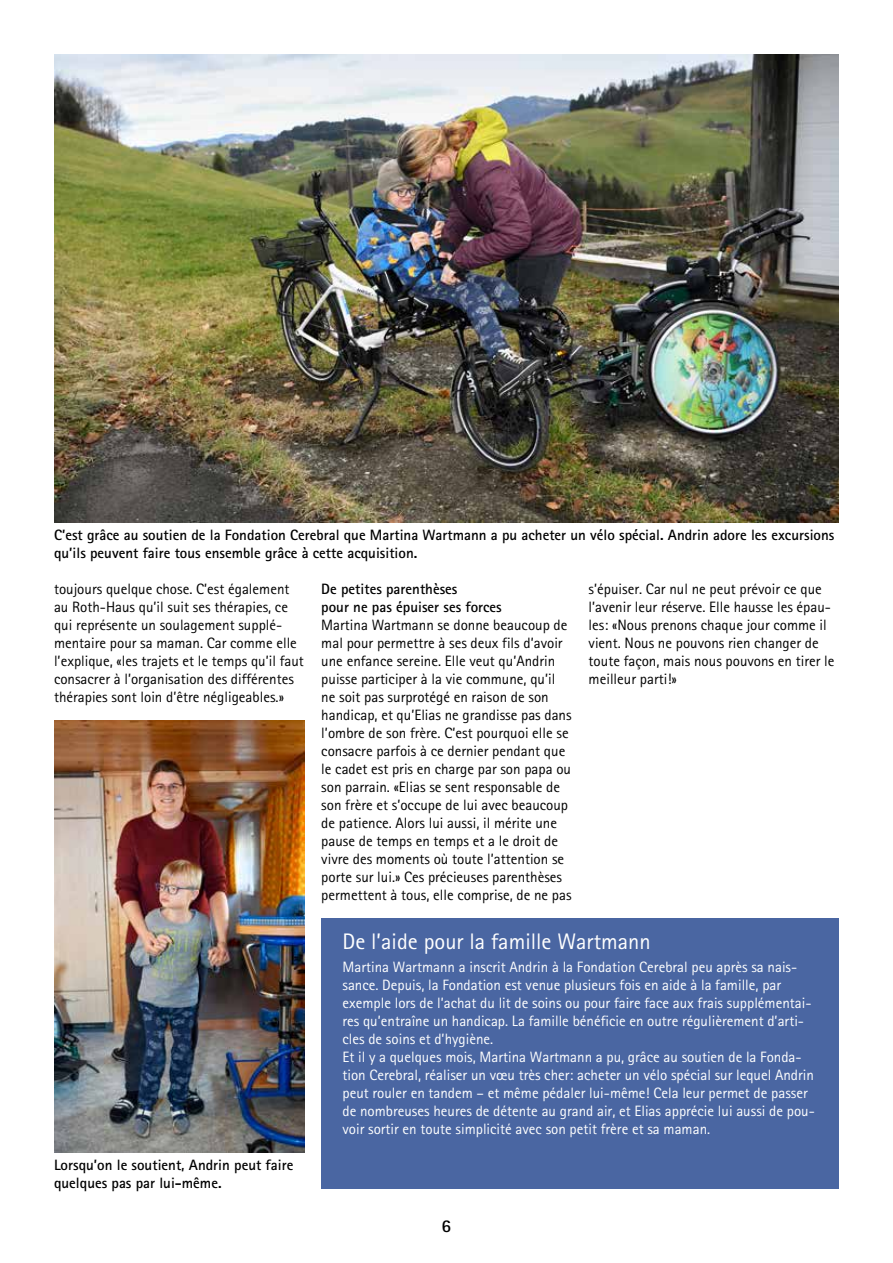
<style>
.page{position:relative;width:893px;height:1263px;background:#fff}
.page>*{position:absolute;margin:0;border:0;box-sizing:border-box;transform-origin:0 0}
.t1{font:22.5px "Rotis Sans Serif";color:#fff}
.t2{font:700 18px "Rotis Sans Serif";color:#000}
.t3{font:15px/18px "Rotis Sans Serif";color:#000}
.t4{font:15px/18px "Rotis Sans Serif";color:#fff}
.t5{font:700 15px/18px "Rotis Sans Serif";color:#000}
</style>
<div class="page">
<div style="left:322px;top:918px;width:517px;height:270px;background:#4a66a2"></div>
<img style="left:54px;top:54px;width:785px;height:468px">
<img style="left:54px;top:720px;width:250px;height:432px">
<p class="t5" style="left:54px;top:526px;width:782px">C’est grâce au soutien de la Fondation Cerebral que Martina Wartmann a pu acheter un vélo spécial. Andrin adore les excursions qu’ils peuvent faire tous ensemble grâce à cette acquisition.</p>
<p class="t3" style="left:54px;top:580px;width:251px">toujours quelque chose. C’est également au Roth-Haus qu’il suit ses thérapies, ce qui représente un soulagement supplé&shy;mentaire pour sa maman. Car comme elle l’explique, «les trajets et le temps qu’il faut consacrer à l’organisation des différentes thérapies sont loin d’être négligeables.»</p>
<p class="t5" style="left:321px;top:580px;width:182px">De petites parenthèses<br>pour ne pas épuiser ses forces</p>
<p class="t3" style="left:321px;top:616px;width:252px">Martina Wartmann se donne beaucoup de mal pour permettre à ses deux fils d’avoir une enfance sereine. Elle veut qu’Andrin puisse participer à la vie commune, qu’il ne soit pas surprotégé en raison de son handicap, et qu’Elias ne grandisse pas dans l’ombre de son frère. C’est pourquoi elle se consacre parfois à ce dernier pendant que le cadet est pris en charge par son papa ou son parrain. «Elias se sent responsable de son frère et s’occupe de lui avec beaucoup de patience. Alors lui aussi, il mérite une pause de temps en temps et a le droit de vivre des moments où toute l’attention se porte sur lui.» Ces précieuses parenthèses permettent à tous, elle comprise, de ne pas</p>
<p class="t3" style="left:589px;top:580px;width:247px">s’épuiser. Car nul ne peut prévoir ce que l’avenir leur réserve. Elle hausse les épau&shy;les: «Nous prenons chaque jour comme il vient. Nous ne pouvons rien changer de toute façon, mais nous pouvons en tirer le meilleur parti!»</p>
<p class="t5" style="left:54px;top:1156px;width:241px">Lorsqu’on le soutient, Andrin peut faire quelques pas par lui-même.</p>
<h1 class="t1" style="left:342px;top:928px;width:310px">De l’aide pour la famille Wartmann</h1>
<p class="t4" style="left:342px;top:958px;width:474px">Martina Wartmann a inscrit Andrin à la Fondation Cerebral peu après sa nais&shy;sance. Depuis, la Fondation est venue plusieurs fois en aide à la famille, par exemple lors de l’achat du lit de soins ou pour faire face aux frais supplémentai&shy;res qu’entraîne un handicap. La famille bénéficie en outre régulièrement d’arti&shy;cles de soins et d’hygiène.<br>Et il y a quelques mois, Martina Wartmann a pu, grâce au soutien de la Fonda&shy;tion Cerebral, réaliser un vœu très cher: acheter un vélo spécial sur lequel Andrin peut rouler en tandem – et même pédaler lui-même! Cela leur permet de passer de nombreuses heures de détente au grand air, et Elias apprécie lui aussi de pou&shy;voir sortir en toute simplicité avec son petit frère et sa maman.</p>
<p class="t2" style="left:442px;top:1214px;width:11px">6</p>
</div>
